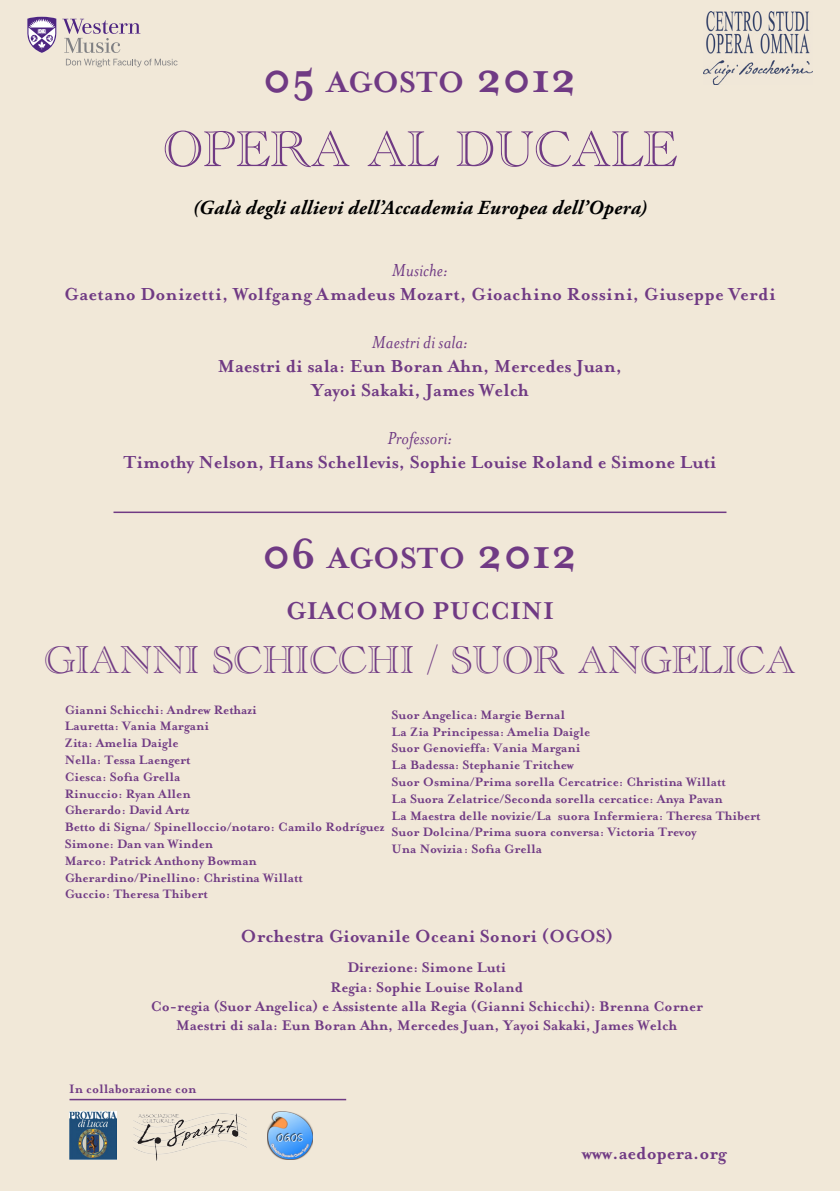
<style>
.page{position:relative;width:840px;height:1191px;background:#fff}
.page>*{position:absolute;margin:0;border:0;box-sizing:border-box;transform-origin:0 0}
.t1{font:52px "Academy Engraved Let Plain";color:#703a84}
.t2{font:700 48px "Mrs Eaves";color:#703a84}
.t3{font:40px "Academy Engraved Let Plain";color:#703a84}
.t4{font:700 28px "Mrs Eaves";letter-spacing:.015em;color:#703a84}
.t5{font:700 20px "Mrs Eaves";color:#703a84}
.t6{font:700 20px "Mrs Eaves";letter-spacing:.025em;color:#703a84}
.t7{font:italic 700 20px "Adobe Garamond Pro";letter-spacing:.015em;color:#000}
.t8{font:italic 20px "Mrs Eaves";letter-spacing:.005em;color:#703a84}
.t9{font:700 16px "Mrs Eaves";color:#703a84}
.t10{font:700 14px "Mrs Eaves";color:#703a84}
.s1{font-size:33.6px}
</style>
<div class="page">
<div style="left:0;top:574px;width:839px;height:617px;background:#f1e8d8"></div>
<div style="left:0;top:0;width:839px;height:580px;background:#f1e8d8"></div>
<hr style="left:69px;top:1098px;width:277px;height:2px;background:#703a84">
<img style="left:133px;top:1113px;width:113px;height:48px">
<img style="left:267px;top:1111px;width:45px;height:48px">
<img style="left:69px;top:1111px;width:48px;height:48px">
<hr style="left:113px;top:511px;width:613px;height:2px;background:#703a84">
<img style="left:703px;top:12px;width:109px;height:72px">
<svg style="left:62px;top:19px;width:78px;height:34px"></svg>
<svg style="left:66px;top:59px;width:111px;height:8px"></svg>
<svg style="left:27px;top:17px;width:29px;height:36px"></svg>
<p class="t2" style="left:263px;top:50px;width:315px">05 <span class="s1">AGOSTO</span> 2012</p>
<p class="t1" style="left:163px;top:110px;width:515px">OPERA AL DUCALE</p>
<p class="t7" style="left:193px;top:196px;width:455px">(Galà degli allievi dell’Accademia Europea dell’Opera)</p>
<p class="t8" style="left:392px;top:259px;width:58px">Musiche:</p>
<p class="t6" style="left:64px;top:283px;width:712px">Gaetano Donizetti, Wolfgang Amadeus Mozart, Gioachino Rossini, Giuseppe Verdi</p>
<p class="t8" style="left:371px;top:331px;width:98px">Maestri di sala:</p>
<p class="t5" style="left:218px;top:355px;width:405px">Maestri di sala: Eun Boran Ahn, Mercedes Juan,</p>
<p class="t5" style="left:311px;top:379px;width:219px">Yayoi Sakaki, James Welch</p>
<p class="t8" style="left:387px;top:427px;width:66px">Professori:</p>
<p class="t5" style="left:123px;top:451px;width:594px">Timothy Nelson, Hans Schellevis, Sophie Louise Roland e Simone Luti</p>
<p class="t2" style="left:262px;top:526px;width:317px">06 <span class="s1">AGOSTO</span> 2012</p>
<p class="t4" style="left:286px;top:594px;width:269px">GIACOMO PUCCINI</p>
<p class="t3" style="left:44px;top:630px;width:752px">GIANNI SCHICCHI / SUOR ANGELICA</p>
<p class="t10" style="left:65px;top:701px;width:193px">Gianni Schicchi: Andrew Rethazi</p>
<p class="t10" style="left:65px;top:718px;width:146px">Lauretta: Vania Margani</p>
<p class="t10" style="left:65px;top:735px;width:115px">Zita: Amelia Daigle</p>
<p class="t10" style="left:65px;top:752px;width:127px">Nella: Tessa Laengert</p>
<p class="t10" style="left:65px;top:768px;width:117px">Ciesca: Sofia Grella</p>
<p class="t10" style="left:65px;top:785px;width:127px">Rinuccio: Ryan Allen</p>
<p class="t10" style="left:65px;top:802px;width:126px">Gherardo: David Artz</p>
<p class="t10" style="left:65px;top:819px;width:321px">Betto di Signa/ Spinelloccio/notaro: Camilo Rodríguez</p>
<p class="t10" style="left:65px;top:836px;width:150px">Simone: Dan van Winden</p>
<p class="t10" style="left:65px;top:852px;width:194px">Marco: Patrick Anthony Bowman</p>
<p class="t10" style="left:65px;top:869px;width:239px">Gherardino/Pinellino: Christina Willatt</p>
<p class="t10" style="left:65px;top:886px;width:144px">Guccio: Theresa Thibert</p>
<p class="t10" style="left:391px;top:706px;width:175px">Suor Angelica: Margie Bernal</p>
<p class="t10" style="left:391px;top:723px;width:200px">La Zia Principessa: Amelia Daigle</p>
<p class="t10" style="left:391px;top:740px;width:190px">Suor Genovieffa: Vania Margani</p>
<p class="t10" style="left:391px;top:757px;width:184px">La Badessa: Stephanie Tritchew</p>
<p class="t10" style="left:391px;top:773px;width:335px">Suor Osmina/Prima sorella Cercatrice: Christina Willatt</p>
<p class="t10" style="left:391px;top:790px;width:332px">La Suora Zelatrice/Seconda sorella cercatice: Anya Pavan</p>
<p class="t10" style="left:391px;top:807px;width:370px">La Maestra delle novizie/La suora Infermiera: Theresa Thibert</p>
<p class="t10" style="left:391px;top:824px;width:306px">Suor Dolcina/Prima suora conversa: Victoria Trevoy</p>
<p class="t10" style="left:391px;top:841px;width:152px">Una Novizia: Sofia Grella</p>
<p class="t5" style="left:240px;top:924px;width:374px">Orchestra Giovanile Oceani Sonori (OGOS)</p>
<p class="t9" style="left:347px;top:958px;width:160px">Direzione: Simone Luti</p>
<p class="t9" style="left:330px;top:977px;width:194px">Regia: Sophie Louise Roland</p>
<p class="t9" style="left:151px;top:996px;width:553px">Co-regia (Suor Angelica) e Assistente alla Regia (Gianni Schicchi): Brenna Corner</p>
<p class="t9" style="left:176px;top:1016px;width:502px">Maestri di sala: Eun Boran Ahn, Mercedes Juan, Yayoi Sakaki, James Welch</p>
<p class="t10" style="left:69px;top:1080px;width:128px">In collaborazione con</p>
<p class="t5" style="left:581px;top:1141px;width:146px">www.aedopera.org</p>
</div>
